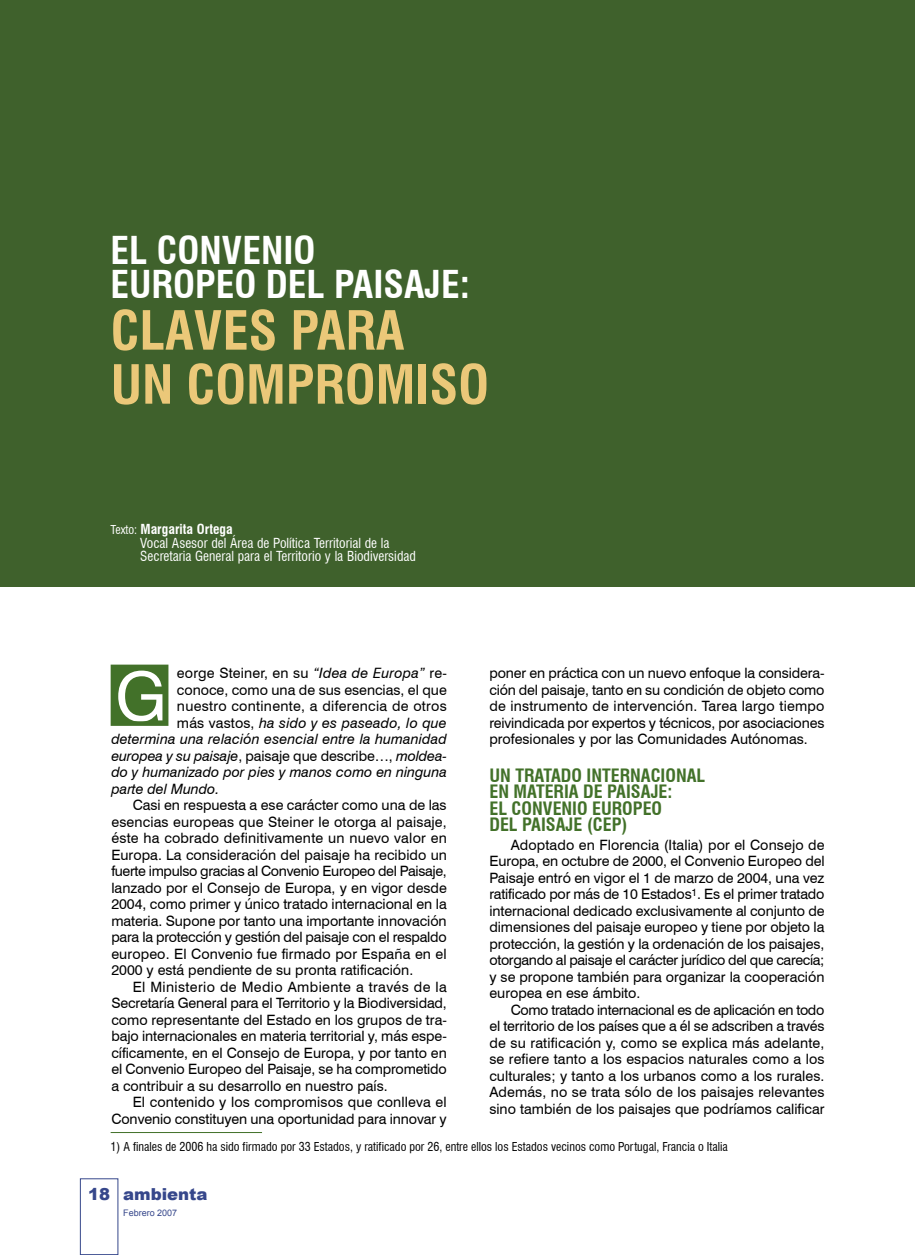
<style>
.page{position:relative;width:915px;height:1255px;background:#fff}
.page>*{position:absolute;margin:0;border:0;box-sizing:border-box;transform-origin:0 0}
.t1{font:67.5px "Swiss 721 BT";color:#fff}
.titular_reportaje{font:700 condensed 52.5px "Swiss 721 BT";color:#ebc879}
.titular_reportaje-2{font:700 condensed 37.5px/34.5px "Swiss 721 BT";color:#fff}
.Ladillo{font:700 condensed 18px/16.5px "Swiss 721 BT";color:#427129}
.t2{font:900 16.5px "Arial";color:#36478b}
.Texto_general{font:14.25px/16.5px "Swiss 721 BT";color:#000;text-align:justify}
.Texto_general-2{font:italic 14.25px "Swiss 721 BT";color:#000}
.Texto_general-3{font:14.25px "Swiss 721 BT";letter-spacing:.02em;color:#000}
.Firma{font:condensed 13.5px/13.5px "Swiss 721 BT";color:#fff}
.Firma-2{font:700 condensed 13.5px "Swiss 721 BT";color:#fff}
.notas{font:condensed 12px "Swiss 721 BT";color:#000}
.t3{font:9px "Arial";color:#36478b}
.s1{font-weight:400;font-size:12px}
.s2{font-style:italic}
.s3{font-style:normal}
</style>
<div class="page">
<div style="left:80px;top:1178px;width:38px;height:76px;border:1px solid #36478b"></div>
<div style="left:0;top:0;width:914px;height:586px;background:#3f612c"></div>
<div style="left:113px;top:667px;width:53px;height:56px;background:#427129"></div>
<div style="left:111px;top:664px;width:57px;height:61px;border:4px solid #427129"></div>
<hr style="left:111px;top:1132px;width:151px;height:1px;background:#427129">
<p class="titular_reportaje-2" style="left:111px;top:233px;width:360px">EL CONVENIO<br>EUROPEO DEL PAISAJE:</p>
<p class="titular_reportaje" style="left:111px;top:299px;width:295px">CLAVES PARA</p>
<p class="titular_reportaje" style="left:111px;top:353px;width:380px">UN COMPROMISO</p>
<p class="Firma-2" style="left:111px;top:521px;width:123px"><span class="s1">Texto:</span> Margarita Ortega</p>
<p class="Firma" style="left:140px;top:536px;width:277px">Vocal Asesor del Área de Política Territorial de la<br>Secretaria General para el Territorio y la Biodiversidad</p>
<p class="Texto_general" style="left:177px;top:664px;width:271px">eorge Steiner, en su <span class="s2">“Idea de Europa”</span> re-</p>
<p class="Texto_general" style="left:177px;top:681px;width:271px">conoce, como una de sus esencias, el que</p>
<p class="Texto_general-3" style="left:177px;top:697px;width:271px">nuestro continente, a diferencia de otros</p>
<p class="Texto_general-2" style="left:177px;top:714px;width:271px"><span class="s3">más vastos,</span> ha sido y es paseado, lo que</p>
<p class="Texto_general-2" style="left:111px;top:730px;width:337px">determina una relación esencial entre la humanidad</p>
<p class="Texto_general-2" style="left:111px;top:747px;width:337px">europea y su paisaje<span class="s3">, paisaje que describe…,</span> moldea-</p>
<p class="Texto_general-2" style="left:111px;top:763px;width:337px">do y humanizado por pies y manos como en ninguna</p>
<p class="Texto_general-2" style="left:111px;top:780px;width:109px">parte del Mundo.</p>
<p class="Texto_general" style="left:111px;top:796px;width:337px;text-indent:21px">Casi en respuesta a ese carácter como una de las esencias europeas que Steiner le otorga al paisaje, éste ha cobrado definitivamente un nuevo valor en Europa. La consideración del paisaje ha recibido un fuerte impulso gracias al Convenio Europeo del Paisaje, lanzado por el Consejo de Europa, y en vigor desde 2004, como primer y único tratado internacional en la materia. Supone por tanto una importante innovación para la protección y gestión del paisaje con el respaldo europeo. El Convenio fue firmado por España en el 2000 y está pendiente de su pronta ratificación.</p>
<p class="Texto_general" style="left:111px;top:978px;width:337px;text-indent:21px">El Ministerio de Medio Ambiente a través de la Secretaría General para el Territorio y la Biodiversidad, como representante del Estado en los grupos de tra&shy;bajo internacionales en materia territorial y, más espe&shy;cíficamente, en el Consejo de Europa, y por tanto en el Convenio Europeo del Paisaje, se ha comprometido a contribuir a su desarrollo en nuestro país.</p>
<p class="Texto_general" style="left:111px;top:1093px;width:337px;text-align:right">El contenido y los compromisos que conlleva el<br>Convenio constituyen una oportunidad para innovar y</p>
<p class="t1" style="left:115px;top:655px;width:53px">G</p>
<p class="Texto_general" style="left:489px;top:664px;width:336px">poner en práctica con un nuevo enfoque la considera&shy;ción del paisaje, tanto en su condición de objeto como de instrumento de intervención. Tarea largo tiempo reivindicada por expertos y técnicos, por asociaciones profesionales y por las Comunidades Autónomas.</p>
<p class="Ladillo" style="left:489px;top:766px;width:217px">UN TRATADO INTERNACIONAL<br>EN MATERIA DE PAISAJE:<br>EL CONVENIO EUROPEO<br>DEL PAISAJE (CEP)</p>
<p class="Texto_general" style="left:489px;top:836px;width:336px;text-indent:21px">Adoptado en Florencia (Italia) por el Consejo de Europa, en octubre de 2000, el Convenio Europeo del Paisaje entró en vigor el 1 de marzo de 2004, una vez ratificado por más de 10 Estados<sup>1</sup>. Es el primer tratado internacional dedicado exclusivamente al conjunto de dimensiones del paisaje europeo y tiene por objeto la protección, la gestión y la ordenación de los paisajes, otorgando al paisaje el carácter jurídico del que carecía; y se propone también para organizar la cooperación europea en ese ámbito.</p>
<p class="Texto_general" style="left:489px;top:1001px;width:336px;text-indent:21px">Como tratado internacional es de aplicación en todo el territorio de los países que a él se adscriben a través de su ratificación y, como se explica más adelante, se refiere tanto a los espacios naturales como a los culturales; y tanto a los urbanos como a los rurales.<br>Además, no se trata sólo de los paisajes relevantes sino también de los paisajes que podríamos calificar</p>
<p class="notas" style="left:111px;top:1139px;width:618px">1) A finales de 2006 ha sido firmado por 33 Estados, y ratificado por 26, entre ellos los Estados vecinos como Portugal, Francia o Italia</p>
<p class="t2" style="left:88px;top:1181px;width:24px">18</p>
<p class="t2" style="left:123px;top:1181px;width:86px">ambienta</p>
<p class="t3" style="left:123px;top:1207px;width:56px">Febrero 2007</p>
</div>
